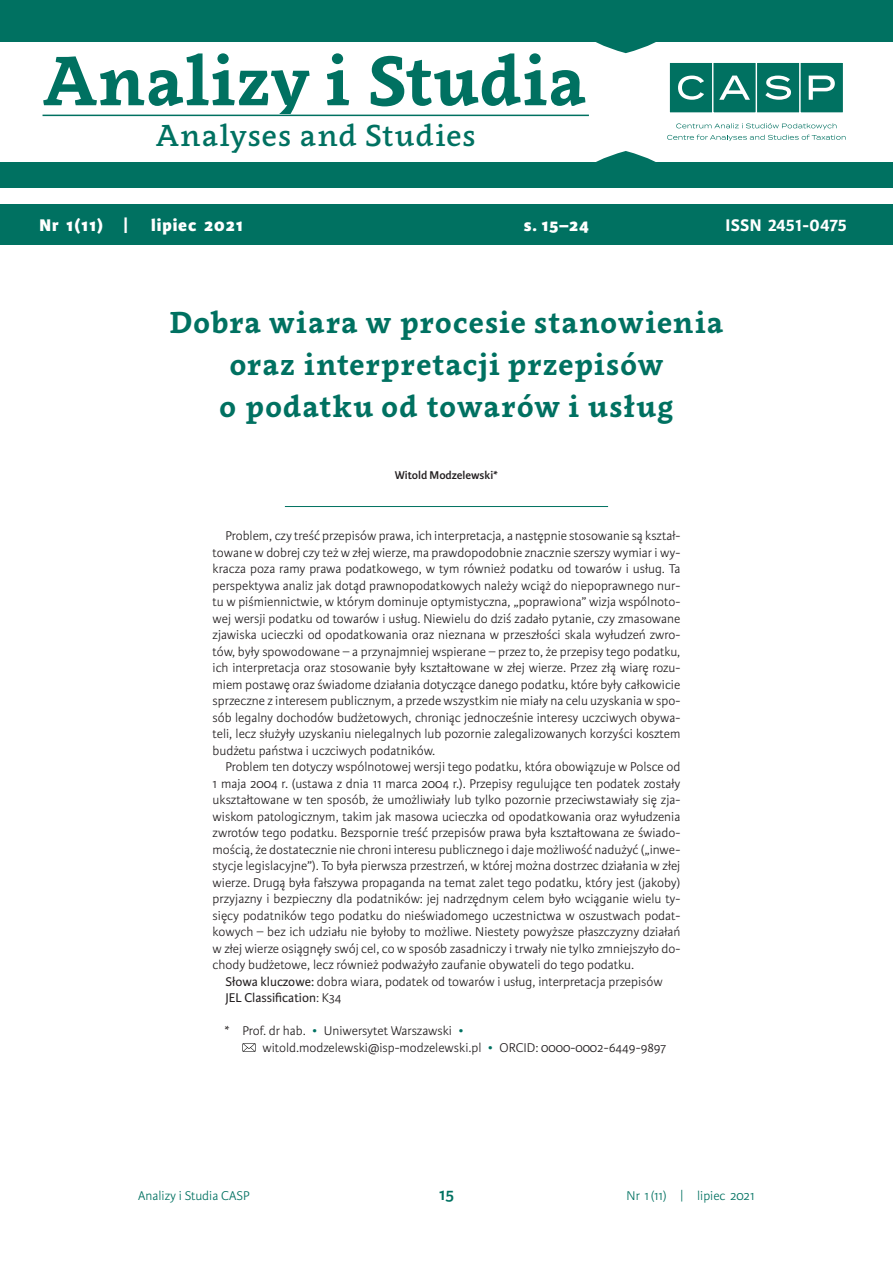
<style>
.page{position:relative;width:893px;height:1263px;background:#fff}
.page>*{position:absolute;margin:0;border:0;box-sizing:border-box;transform-origin:0 0}
.t1{font:700 69px "Clavo";letter-spacing:.005em;color:#007161}
.t2{font:700 30px/42px "Clavo";letter-spacing:.025em;color:#007161;text-align:center}
.t3{font:500 30px "Clavo";letter-spacing:.02em;color:#007161}
.t4{font:800 18px "Karmina Sans";letter-spacing:.05em;color:#fff}
.t5{font:700 18px "Karmina Sans";letter-spacing:.01em;color:#fff}
.t6{font:600 18px "Karmina Sans";color:#007161}
.t7{font:300 13.5px/16.5px "Karmina Sans";color:#231f20;text-align:justify}
.t8{font:300 13.5px "Karmina Sans";color:#007161}
.t9{font:600 12px "Karmina Sans";color:#231f20}
.s1{font-weight:400}
.s2{color:#007161}
</style>
<div class="page">
<div style="left:0;top:204px;width:893px;height:40px;background:#007161"></div>
<div style="left:0;top:162px;width:893px;height:26px;background:#007161"></div>
<div style="left:0;top:0;width:893px;height:43px;background:#007161"></div>
<div style="left:669px;top:62px;width:44px;height:51px;background:#007161"></div>
<div style="left:669px;top:62px;width:44px;height:52px;border:1px solid #fff"></div>
<div style="left:713px;top:62px;width:43px;height:51px;background:#007161"></div>
<div style="left:712px;top:62px;width:45px;height:52px;border:1px solid #fff"></div>
<div style="left:756px;top:62px;width:44px;height:51px;background:#007161"></div>
<div style="left:756px;top:62px;width:44px;height:52px;border:1px solid #fff"></div>
<div style="left:800px;top:62px;width:43px;height:51px;background:#007161"></div>
<div style="left:799px;top:62px;width:45px;height:52px;border:1px solid #fff"></div>
<svg style="left:678px;top:76px;width:26px;height:24px"></svg>
<svg style="left:719px;top:76px;width:31px;height:24px"></svg>
<svg style="left:765px;top:76px;width:26px;height:24px"></svg>
<svg style="left:809px;top:76px;width:26px;height:24px"></svg>
<svg style="left:667px;top:123px;width:179px;height:18px"></svg>
<hr style="left:43px;top:115px;width:546px;height:1px;background:#007161">
<svg style="left:581px;top:42px;width:89px;height:11px"></svg>
<svg style="left:596px;top:151px;width:60px;height:11px"></svg>
<hr style="left:285px;top:506px;width:323px;height:1px;background:#007161">
<svg style="left:242px;top:1043px;width:14px;height:9px"></svg>
<h1 class="t1" style="left:42px;top:32px;width:545px">Analizy i Studia</h1>
<h2 class="t3" style="left:156px;top:114px;width:322px">Analyses and Studies</h2>
<h3 class="t4" style="left:39px;top:215px;width:90px">Nr 1(11) |</h3>
<h3 class="t4" style="left:151px;top:215px;width:93px">lipiec 2021</h3>
<h3 class="t4" style="left:524px;top:215px;width:67px">s. 15–24</h3>
<h3 class="t5" style="left:725px;top:215px;width:123px">ISSN 2451-0475</h3>
<h2 class="t2" style="left:169px;top:300px;width:556px">Dobra wiara w procesie stanowienia oraz interpretacji przepisów<br>o podatku od towarów i usług</h2>
<p class="t9" style="left:395px;top:468px;width:105px">Witold Modzelewski*</p>
<p class="t7" style="left:213px;top:528px;width:469px;text-indent:13px">Problem, czy treść przepisów prawa, ich interpretacja, a następnie stosowanie są kształ&shy;towane w dobrej czy też w złej wierze, ma prawdopodobnie znacznie szerszy wymiar i wy&shy;kracza poza ramy prawa podatkowego, w tym również podatku od towarów i usług. Ta perspektywa analiz jak dotąd prawnopodatkowych należy wciąż do niepoprawnego nur&shy;tu w piśmiennictwie, w którym dominuje optymistyczna, „poprawiona” wizja wspólnoto&shy;wej wersji podatku od towarów i usług. Niewielu do dziś zadało pytanie, czy zmasowane zjawiska ucieczki od opodatkowania oraz nieznana w przeszłości skala wyłudzeń zwro&shy;tów, były spowodowane – a przynajmniej wspierane – przez to, że przepisy tego podatku, ich interpretacja oraz stosowanie były kształtowane w złej wierze. Przez złą wiarę rozu&shy;miem postawę oraz świadome działania dotyczące danego podatku, które były całkowicie sprzeczne z interesem publicznym, a przede wszystkim nie miały na celu uzyskania w spo&shy;sób legalny dochodów budżetowych, chroniąc jednocześnie interesy uczciwych obywa&shy;teli, lecz służyły uzyskaniu nielegalnych lub pozornie zalegalizowanych korzyści kosztem budżetu państwa i uczciwych podatników.</p>
<p class="t7" style="left:213px;top:759px;width:469px;text-indent:13px">Problem ten dotyczy wspólnotowej wersji tego podatku, która obowiązuje w Polsce od 1 maja 2004 r. (ustawa z dnia 11 marca 2004 r.). Przepisy regulujące ten podatek zostały ukształtowane w ten sposób, że umożliwiały lub tylko pozornie przeciwstawiały się zja&shy;wiskom patologicznym, takim jak masowa ucieczka od opodatkowania oraz wyłudzenia zwrotów tego podatku. Bezspornie treść przepisów prawa była kształtowana ze świado&shy;mością, że dostatecznie nie chroni interesu publicznego i daje możliwość nadużyć („inwe&shy;stycje legislacyjne”). To była pierwsza przestrzeń, w której można dostrzec działania w złej wierze. Drugą była fałszywa propaganda na temat zalet tego podatku, który jest (jakoby) przyjazny i bezpieczny dla podatników: jej nadrzędnym celem było wciąganie wielu ty&shy;sięcy podatników tego podatku do nieświadomego uczestnictwa w oszustwach podat&shy;kowych – bez ich udziału nie byłoby to możliwe. Niestety powyższe płaszczyzny działań w złej wierze osiągnęły swój cel, co w sposób zasadniczy i trwały nie tylko zmniejszyło do&shy;chody budżetowe, lecz również podważyło zaufanie obywateli do tego podatku.</p>
<p class="t7" style="left:225px;top:973px;width:439px"><span class="s1">Słowa kluczowe:</span> dobra wiara, podatek od towarów i usług, interpretacja przepisów<br><span class="s1">JEL Classification</span>: K34</p>
<p class="t7" style="left:262px;top:1023px;width:405px;text-indent:-38px">* Prof. dr hab. <span class="s2">•</span> Uniwersytet Warszawski <span class="s2">• </span>witold.modzelewski@isp-modzelewski.pl <span class="s2">•</span> ORCID: 0000-0002-6449-9897</p>
<p class="t8" style="left:138px;top:1188px;width:113px">Analizy i Studia CASP</p>
<h3 class="t6" style="left:439px;top:1183px;width:17px">15</h3>
<p class="t8" style="left:627px;top:1188px;width:130px">Nr 1(11) | lipiec 2021</p>
</div>
